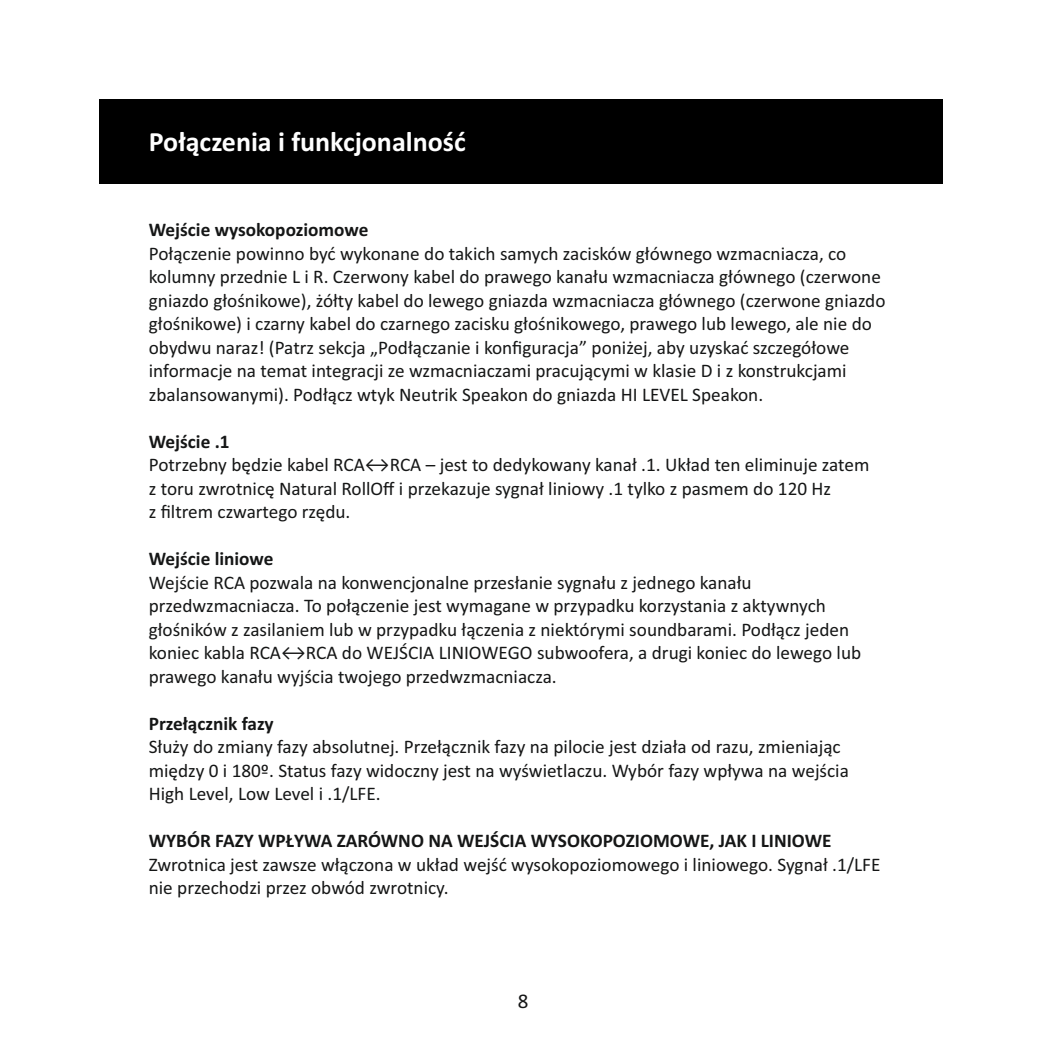
<style>
.page{position:relative;width:1042px;height:1042px;background:#fff}
.page>*{position:absolute;margin:0;border:0;box-sizing:border-box;transform-origin:0 0}
.t1{font:700 28px "Calibri";color:#fff}
.t2{font:21px "Calibri";color:#151616}
.t3{font:19.25px/23.4px "Calibri";color:#151616}
.t4{font:700 19.25px "Calibri";color:#151616}
</style>
<div class="page">
<div style="left:99px;top:99px;width:844px;height:85px;background:#000"></div>
<h1 class="t1" style="left:149px;top:130px;width:318px">Połączenia i funkcjonalność</h1>
<p class="t4" style="left:149px;top:222px;width:221px">Wejście wysokopoziomowe</p>
<p class="t3" style="left:149px;top:243px;width:738px">Połączenie powinno być wykonane do takich samych zacisków głównego wzmacniacza, co kolumny przednie L i R. Czerwony kabel do prawego kanału wzmacniacza głównego (czerwone gniazdo głośnikowe), żółty kabel do lewego gniazda wzmacniacza głównego (czerwone gniazdo głośnikowe) i czarny kabel do czarnego zacisku głośnikowego, prawego lub lewego, ale nie do obydwu naraz! (Patrz sekcja „Podłączanie i konfiguracja” poniżej, aby uzyskać szczegółowe informacje na temat integracji ze wzmacniaczami pracującymi w klasie D i z konstrukcjami zbalansowanymi). Podłącz wtyk Neutrik Speakon do gniazda HI LEVEL Speakon.</p>
<p class="t4" style="left:149px;top:433px;width:82px">Wejście .1</p>
<p class="t3" style="left:149px;top:455px;width:722px">Potrzebny będzie kabel RCA↔RCA – jest to dedykowany kanał .1. Układ ten eliminuje zatem z toru zwrotnicę Natural RollOff i przekazuje sygnał liniowy .1 tylko z pasmem do 120 Hz<br>z filtrem czwartego rzędu.</p>
<p class="t4" style="left:149px;top:551px;width:126px">Wejście liniowe</p>
<p class="t3" style="left:149px;top:572px;width:714px">Wejście RCA pozwala na konwencjonalne przesłanie sygnału z jednego kanału przedwzmacniacza. To połączenie jest wymagane w przypadku korzystania z aktywnych głośników z zasilaniem lub w przypadku łączenia z niektórymi soundbarami. Podłącz jeden koniec kabla RCA↔RCA do WEJŚCIA LINIOWEGO subwoofera, a drugi koniec do lewego lub prawego kanału wyjścia twojego przedwzmacniacza.</p>
<p class="t4" style="left:149px;top:715px;width:126px">Przełącznik fazy</p>
<p class="t3" style="left:149px;top:737px;width:701px">Służy do zmiany fazy absolutnej. Przełącznik fazy na pilocie jest działa od razu, zmieniając między 0 i 180º. Status fazy widoczny jest na wyświetlaczu. Wybór fazy wpływa na wejścia<br>High Level, Low Level i .1/LFE.</p>
<p class="t4" style="left:149px;top:833px;width:684px">WYBÓR FAZY WPŁYWA ZARÓWNO NA WEJŚCIA WYSOKOPOZIOMOWE, JAK I LINIOWE</p>
<p class="t3" style="left:149px;top:854px;width:733px">Zwrotnica jest zawsze włączona w układ wejść wysokopoziomowego i liniowego. Sygnał .1/LFE nie przechodzi przez obwód zwrotnicy.</p>
<p class="t2" style="left:518px;top:992px;width:12px">8</p>
</div>
